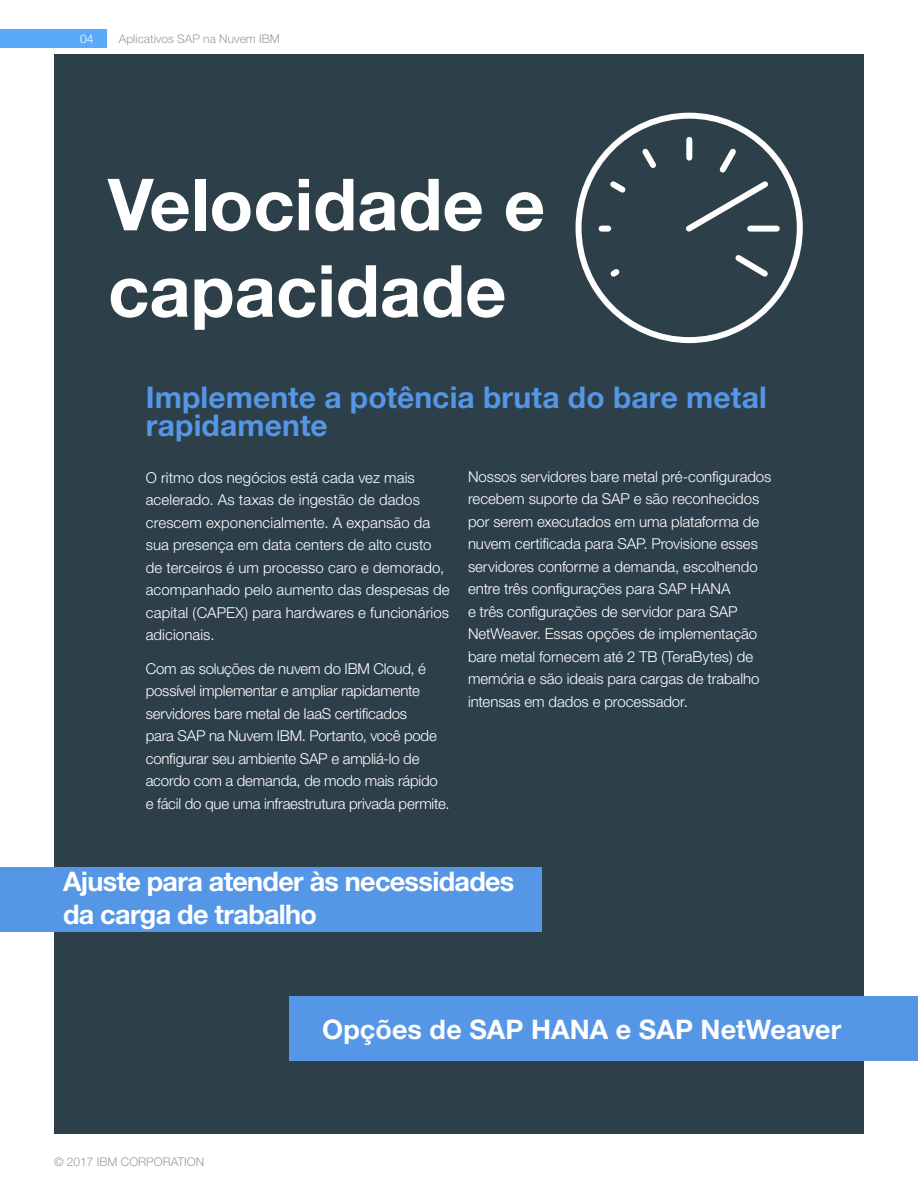
<style>
.page{position:relative;width:918px;height:1188px;background:#fff}
.page>*{position:absolute;margin:0;border:0;box-sizing:border-box;transform-origin:0 0}
.Subheadwhite{font:700 72px/86.4px "Helvetica Neue";color:#fff}
.Subhead2{font:700 30px/28.5px "Helvetica Neue";letter-spacing:.005em;color:#5596e6}
.Imagewihte{font:700 27px/32.4px "Helvetica Neue";letter-spacing:-.02em;color:#fff}
.Imagewihte-2{font:700 27px "Helvetica Neue";letter-spacing:.005em;color:#fff}
.Bodywhite{font:300 15px/22.5px "Helvetica Neue";letter-spacing:-.005em;color:#fff}
.t1{font:300 12px "Helvetica Neue";color:#959f9f}
.t2{font:300 12px "Helvetica Neue";color:#fff}
</style>
<div class="page">
<div style="left:0;top:29px;width:106px;height:18px;background:#5aaafa"></div>
<div style="left:54px;top:54px;width:810px;height:1080px;background:#2d3f49"></div>
<div style="left:0;top:867px;width:542px;height:65px;background:#5596e6"></div>
<div style="left:289px;top:996px;width:629px;height:65px;background:#5596e6"></div>
<svg style="left:575px;top:112px;width:228px;height:232px"></svg>
<p class="t2" style="left:80px;top:32px;width:15px">04</p>
<p class="t1" style="left:119px;top:32px;width:163px">Aplicativos SAP na Nuvem IBM</p>
<p class="Subheadwhite" style="left:108px;top:160px;width:439px">Velocidade e capacidade</p>
<p class="Subhead2" style="left:146px;top:382px;width:622px">Implemente a potência bruta do bare metal rapidamente</p>
<p class="Bodywhite" style="left:146px;top:466px;width:305px">O ritmo dos negócios está cada vez mais acelerado. As taxas de ingestão de dados crescem exponencialmente. A expansão da sua presença em data centers de alto custo de terceiros é um processo caro e demorado, acompanhado pelo aumento das despesas de capital (CAPEX) para hardwares e funcionários adicionais.</p>
<p class="Bodywhite" style="left:146px;top:657px;width:305px">Com as soluções de nuvem do IBM Cloud, é possível implementar e ampliar rapidamente servidores bare metal de IaaS certificados<br>para SAP na Nuvem IBM. Portanto, você pode configurar seu ambiente SAP e ampliá-lo de acordo com a demanda, de modo mais rápido<br>e fácil do que uma infraestrutura privada permite.</p>
<p class="Bodywhite" style="left:468px;top:465px;width:305px">Nossos servidores bare metal pré-configurados recebem suporte da SAP e são reconhecidos por serem executados em uma plataforma de nuvem certificada para SAP. Provisione esses servidores conforme a demanda, escolhendo entre três configurações para SAP HANA<br>e três configurações de servidor para SAP NetWeaver. Essas opções de implementação bare metal fornecem até 2 TB (TeraBytes) de memória e são ideais para cargas de trabalho intensas em dados e processador.</p>
<p class="Imagewihte" style="left:63px;top:865px;width:453px">Ajuste para atender às necessidades da carga de trabalho</p>
<p class="t1" style="left:54px;top:1155px;width:152px">© 2017 IBM CORPORATION</p>
<p class="Imagewihte-2" style="left:322px;top:1013px;width:520px">Opções de SAP HANA e SAP NetWeaver</p>
</div>
